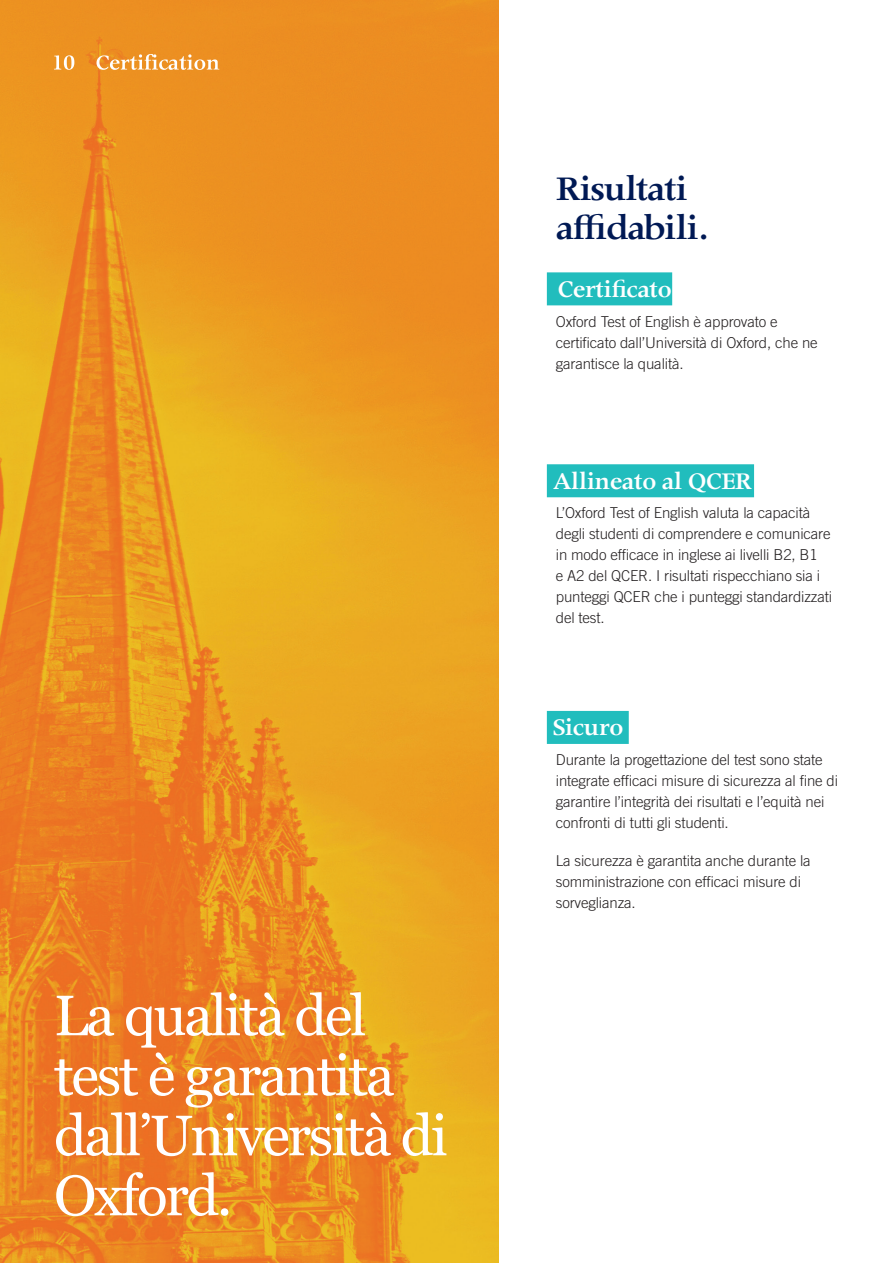
<style>
.page{position:relative;width:893px;height:1263px;background:#fff}
.page>*{position:absolute;margin:0;border:0;box-sizing:border-box;transform-origin:0 0}
.Secondary_Header{font:57px/60px "Georgia";letter-spacing:-.04em;color:#fff}
.Secondary_Header-2{font:600 39px/39px "Apollo MT Std";letter-spacing:-.04em;color:#001954}
.Sub-heading_with_col{font:600 27px "Apollo MT Std";letter-spacing:-.03em;color:#fff}
.Main_Copy{font:300 15px/21px "Trade Gothic LT Std";letter-spacing:-.01em;color:#231f20}
</style>
<div class="page">
<img style="left:0;top:0;width:499px;height:1263px">
<svg style="left:54px;top:55px;width:20px;height:15px"></svg>
<svg style="left:96px;top:54px;width:123px;height:16px;background:#f1af62"></svg>
<div style="left:547px;top:464px;width:207px;height:33px;background:#21bdbd"></div>
<div style="left:547px;top:272px;width:125px;height:33px;background:#21bdbd"></div>
<div style="left:547px;top:711px;width:82px;height:33px;background:#21bdbd"></div>
<p class="Secondary_Header" style="left:54px;top:987px;width:395px">La qualità del test è garantita dall’Università di<br>Oxford.</p>
<p class="Secondary_Header-2" style="left:556px;top:171px;width:156px">Risultati affidabili.</p>
<p class="Sub-heading_with_col" style="left:557px;top:274px;width:116px">Certificato</p>
<p class="Main_Copy" style="left:556px;top:311px;width:263px">Oxford Test of English è approvato e certificato dall’Università di Oxford, che ne garantisce la qualità.</p>
<p class="Sub-heading_with_col" style="left:553px;top:466px;width:201px">Allineato al QCER</p>
<p class="Main_Copy" style="left:556px;top:502px;width:278px">L’Oxford Test of English valuta la capacità degli studenti di comprendere e comunicare in modo efficace in inglese ai livelli B2, B1<br>e A2 del QCER. I risultati rispecchiano sia i punteggi QCER che i punteggi standardizzati del test.</p>
<p class="Sub-heading_with_col" style="left:553px;top:713px;width:72px">Sicuro</p>
<p class="Main_Copy" style="left:556px;top:749px;width:284px">Durante la progettazione del test sono state integrate efficaci misure di sicurezza al fine di garantire l’integrità dei risultati e l’equità nei confronti di tutti gli studenti.</p>
<p class="Main_Copy" style="left:556px;top:850px;width:256px">La sicurezza è garantita anche durante la somministrazione con efficaci misure di sorveglianza.</p>
</div>
